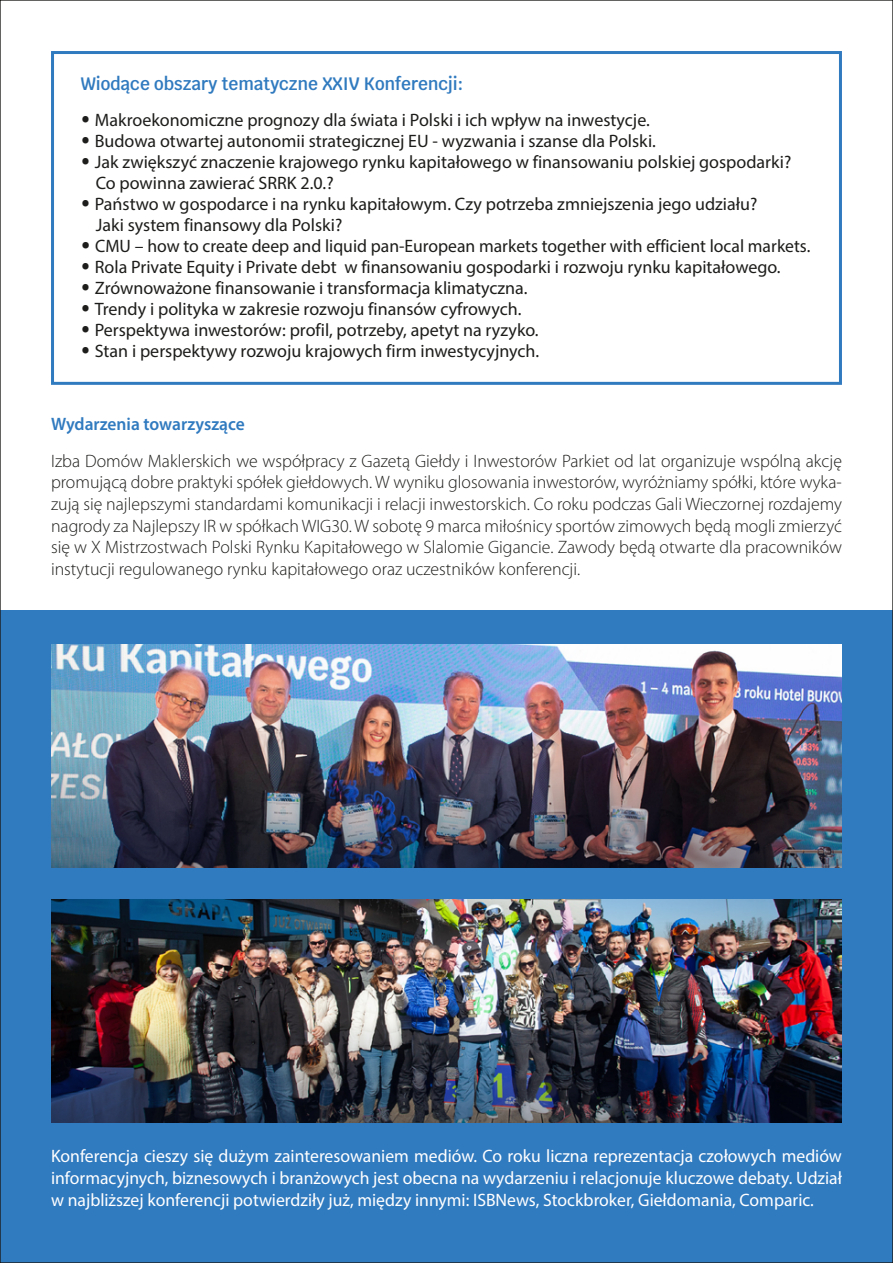
<style>
.page{position:relative;width:893px;height:1263px;background:#fff}
.page>*{position:absolute;margin:0;border:0;box-sizing:border-box;transform-origin:0 0}
.t1{font:18px/21px "Myriad Pro";color:#1d1d1b}
.t2{font:300 18px/21.6px "Myriad Pro";color:#1d1d1b;text-align:justify}
.t3{font:18px/21.6px "Myriad Pro";color:#fff;text-align:justify}
.t4{font:600 18px "Krub";color:#307abf;scale:.95 1}
.t5{font:600 18px "Myriad Pro";color:#307abf}
.s1{font-family:"Krub"}
</style>
<div class="page">
<div style="left:0;top:610px;width:893px;height:653px;background:#307abf"></div>
<div style="left:51px;top:51px;width:791px;height:334px;border:3px solid #307abf"></div>
<img style="left:51px;top:899px;width:791px;height:121px">
<img style="left:51px;top:1020px;width:791px;height:103px">
<img style="left:51px;top:644px;width:791px;height:113px">
<img style="left:51px;top:757px;width:791px;height:111px">
<p class="t4" style="left:81px;top:74px;width:404px">Wiodące obszary tematyczne XXIV Konferencji:</p>
<p class="t1" style="left:81px;top:110px;width:571px"><span class="s1">•</span> Makroekonomiczne prognozy dla świata i Polski i ich wpływ na inwestycje.</p>
<p class="t1" style="left:81px;top:131px;width:577px"><span class="s1">•</span> Budowa otwartej autonomii strategicznej EU - wyzwania i szanse dla Polski.</p>
<p class="t1" style="left:96px;top:152px;width:697px;text-indent:-15px"><span class="s1">•</span> Jak zwiększyć znaczenie krajowego rynku kapitałowego w finansowaniu polskiej gospodarki?<br>Co powinna zawierać SRRK 2.0.?</p>
<p class="t1" style="left:96px;top:194px;width:663px;text-indent:-15px"><span class="s1">•</span> Państwo w gospodarce i na rynku kapitałowym. Czy potrzeba zmniejszenia jego udziału?<br>Jaki system finansowy dla Polski?</p>
<p class="t1" style="left:81px;top:236px;width:731px"><span class="s1">•</span> CMU – how to create deep and liquid pan-European markets together with efficient local markets.</p>
<p class="t1" style="left:81px;top:257px;width:701px"><span class="s1">•</span> Rola Private Equity i Private debt w finansowaniu gospodarki i rozwoju rynku kapitałowego.</p>
<p class="t1" style="left:81px;top:278px;width:448px"><span class="s1">•</span> Zrównoważone finansowanie i transformacja klimatyczna.</p>
<p class="t1" style="left:81px;top:299px;width:442px"><span class="s1">•</span> Trendy i polityka w zakresie rozwoju finansów cyfrowych.</p>
<p class="t1" style="left:81px;top:320px;width:459px"><span class="s1">•</span> Perspektywa inwestorów: profil, potrzeby, apetyt na ryzyko.</p>
<p class="t1" style="left:81px;top:341px;width:460px"><span class="s1">•</span> Stan i perspektywy rozwoju krajowych firm inwestycyjnych.</p>
<p class="t5" style="left:51px;top:413px;width:195px">Wydarzenia towarzyszące</p>
<p class="t2" style="left:51px;top:450px;width:792px">Izba Domów Maklerskich we współpracy z Gazetą Giełdy i Inwestorów Parkiet od lat organizuje wspólną akcję promującą dobre praktyki spółek giełdowych. W wyniku glosowania inwestorów, wyróżniamy spółki, które wyka&shy;zują się najlepszymi standardami komunikacji i relacji inwestorskich. Co roku podczas Gali Wieczornej rozdajemy nagrody za Najlepszy IR w spółkach WIG30. W sobotę 9 marca miłośnicy sportów zimowych będą mogli zmierzyć się w X Mistrzostwach Polski Rynku Kapitałowego w Slalomie Gigancie. Zawody będą otwarte dla pracowników instytucji regulowanego rynku kapitałowego oraz uczestników konferencji.</p>
<p class="t3" style="left:51px;top:1145px;width:792px">Konferencja cieszy się dużym zainteresowaniem mediów. Co roku liczna reprezentacja czołowych mediów informacyjnych, biznesowych i branżowych jest obecna na wydarzeniu i relacjonuje kluczowe debaty. Udział w najbliższej konferencji potwierdziły już, między innymi: ISBNews, Stockbroker, Giełdomania, Comparic.</p>
</div>
